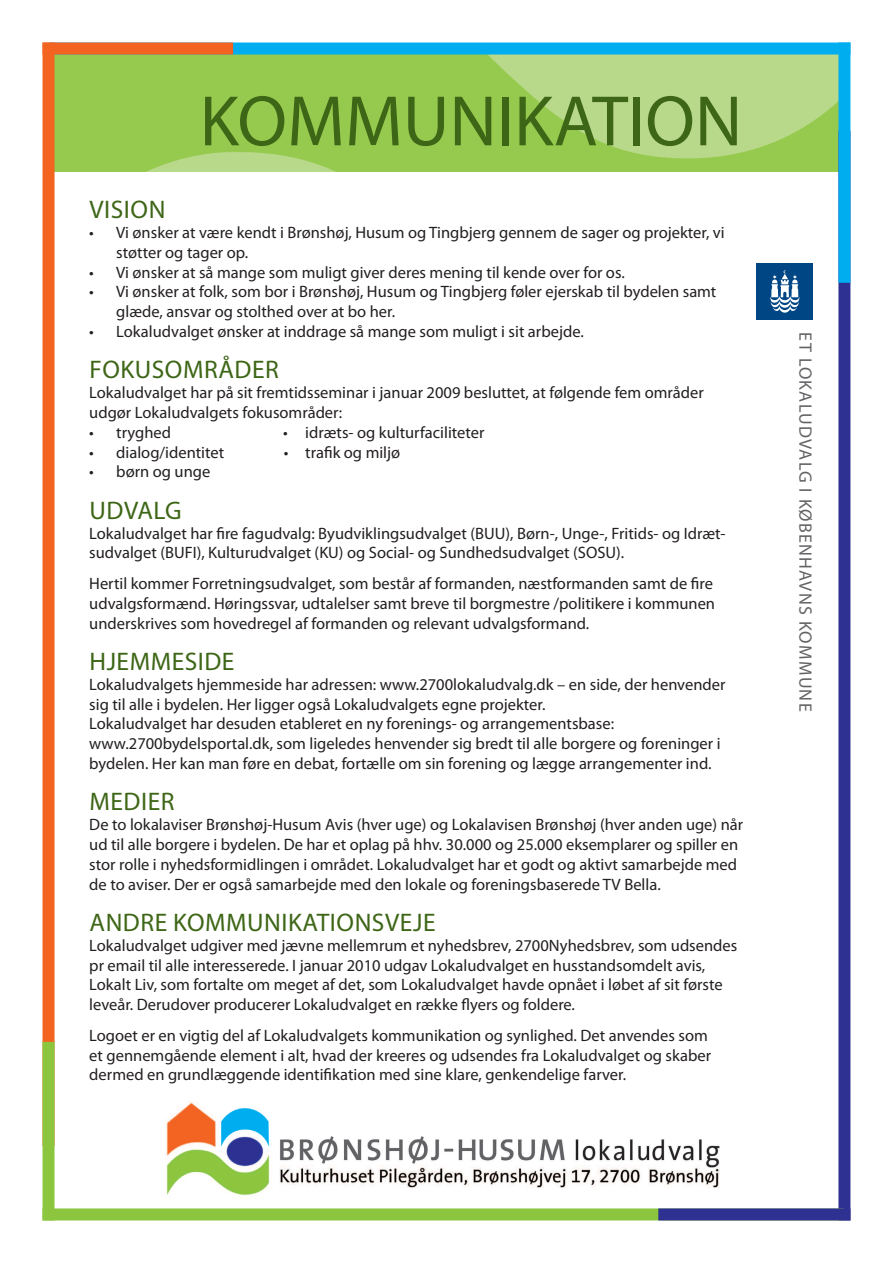
<style>
.page{position:relative;width:893px;height:1263px;background:#fff}
.page>*{position:absolute;margin:0;border:0;box-sizing:border-box;transform-origin:0 0}
.t1{font:72px "Myriad Pro";color:#3e6617}
.t2{font:25.5px "Myriad Pro";letter-spacing:.02em;color:#3e6617}
.t3{font:18px "Myriad Pro";letter-spacing:.07em;color:#636366}
.t4{font:16.5px/19.8px "Myriad Pro";color:#231f20}
</style>
<div class="page">
<img style="left:55px;top:55px;width:783px;height:116px">
<div style="left:49px;top:43px;width:801px;height:12px;background:#00aeef"></div>
<div style="left:43px;top:43px;width:12px;height:1103px;background:#f36421"></div>
<div style="left:838px;top:131px;width:12px;height:1089px;background:#2e3092"></div>
<div style="left:43px;top:1208px;width:801px;height:12px;background:#8bc63e"></div>
<div style="left:838px;top:43px;width:12px;height:240px;background:#00aeef"></div>
<div style="left:658px;top:1208px;width:192px;height:12px;background:#2e3092"></div>
<div style="left:43px;top:1042px;width:12px;height:178px;background:#8bc63e"></div>
<div style="left:43px;top:43px;width:190px;height:12px;background:#f36421"></div>
<div style="left:756px;top:263px;width:57px;height:56px;background:#004684"></div>
<svg style="left:770px;top:270px;width:29px;height:43px"></svg>
<img style="left:166px;top:1102px;width:554px;height:94px">
<h1 class="t1" style="left:200px;top:82px;width:544px">KOMMUNIKATION</h1>
<h2 class="t2" style="left:90px;top:196px;width:77px">VISION</h2>
<p class="t4" style="left:116px;top:222px;width:610px;text-indent:-27px">• Vi ønsker at være kendt i Brønshøj, Husum og Tingbjerg gennem de sager og projekter, vi støtter og tager op.</p>
<p class="t4" style="left:89px;top:262px;width:537px">• Vi ønsker at så mange som muligt giver deres mening til kende over for os.</p>
<p class="t4" style="left:116px;top:282px;width:602px;text-indent:-27px">• Vi ønsker at folk, som bor i Brønshøj, Husum og Tingbjerg føler ejerskab til bydelen samt glæde, ansvar og stolthed over at bo her.</p>
<p class="t4" style="left:89px;top:321px;width:496px">• Lokaludvalget ønsker at inddrage så mange som muligt i sit arbejde.</p>
<h2 class="t2" style="left:90px;top:356px;width:191px">FOKUSOMRÅDER</h2>
<p class="t4" style="left:89px;top:383px;width:616px">Lokaludvalget har på sit fremtidsseminar i januar 2009 besluttet, at følgende fem områder udgør Lokaludvalgets fokusområder:</p>
<p class="t4" style="left:89px;top:422px;width:83px">• tryghed</p>
<p class="t4" style="left:283px;top:422px;width:203px">• idræts- og kulturfaciliteter</p>
<p class="t4" style="left:89px;top:442px;width:136px">• dialog/identitet</p>
<p class="t4" style="left:284px;top:442px;width:118px">• trafik og miljø</p>
<p class="t4" style="left:89px;top:462px;width:123px">• børn og unge</p>
<h2 class="t2" style="left:90px;top:496px;width:93px">UDVALG</h2>
<p class="t4" style="left:89px;top:523px;width:638px">Lokaludvalget har fire fagudvalg: Byudviklingsudvalget (BUU), Børn-, Unge-, Fritids- og Idræt&shy;sudvalget (BUFI), Kulturudvalget (KU) og Social- og Sundhedsudvalget (SOSU).</p>
<p class="t4" style="left:89px;top:573px;width:627px">Hertil kommer Forretningsudvalget, som består af formanden, næstformanden samt de fire udvalgsformænd. Høringssvar, udtalelser samt breve til borgmestre /politikere i kommunen underskrives som hovedregel af formanden og relevant udvalgsformand.</p>
<h2 class="t2" style="left:90px;top:648px;width:146px">HJEMMESIDE</h2>
<p class="t4" style="left:89px;top:674px;width:638px">Lokaludvalgets hjemmeside har adressen: www.2700lokaludvalg.dk – en side, der henvender sig til alle i bydelen. Her ligger også Lokaludvalgets egne projekter.<br>Lokaludvalget har desuden etableret en ny forenings- og arrangementsbase: www.2700bydelsportal.dk, som ligeledes henvender sig bredt til alle borgere og foreninger i bydelen. Her kan man føre en debat, fortælle om sin forening og lægge arrangementer ind.</p>
<h2 class="t2" style="left:90px;top:788px;width:86px">MEDIER</h2>
<p class="t4" style="left:89px;top:814px;width:655px">De to lokalaviser Brønshøj-Husum Avis (hver uge) og Lokalavisen Brønshøj (hver anden uge) når ud til alle borgere i bydelen. De har et oplag på hhv. 30.000 og 25.000 eksemplarer og spiller en stor rolle i nyhedsformidlingen i området. Lokaludvalget har et godt og aktivt samarbejde med de to aviser. Der er også samarbejde med den lokale og foreningsbaserede TV Bella.</p>
<h2 class="t2" style="left:90px;top:909px;width:348px">ANDRE KOMMUNIKATIONSVEJE</h2>
<p class="t4" style="left:89px;top:935px;width:650px">Lokaludvalget udgiver med jævne mellemrum et nyhedsbrev, 2700Nyhedsbrev, som udsendes pr email til alle interesserede. I januar 2010 udgav Lokaludvalget en husstandsomdelt avis, Lokalt Liv, som fortalte om meget af det, som Lokaludvalget havde opnået i løbet af sit første leveår. Derudover producerer Lokaludvalget en række flyers og foldere.</p>
<p class="t4" style="left:89px;top:1025px;width:623px">Logoet er en vigtig del af Lokaludvalgets kommunikation og synlighed. Det anvendes som et gennemgående element i alt, hvad der kreeres og udsendes fra Lokaludvalget og skaber dermed en grundlæggende identifikation med sine klare, genkendelige farver.</p>
<p class="t3" style="left:815px;top:332px;width:381px;rotate:90deg">ET LOKALUDVALG I KØBENHAVNS KOMMUNE</p>
</div>
